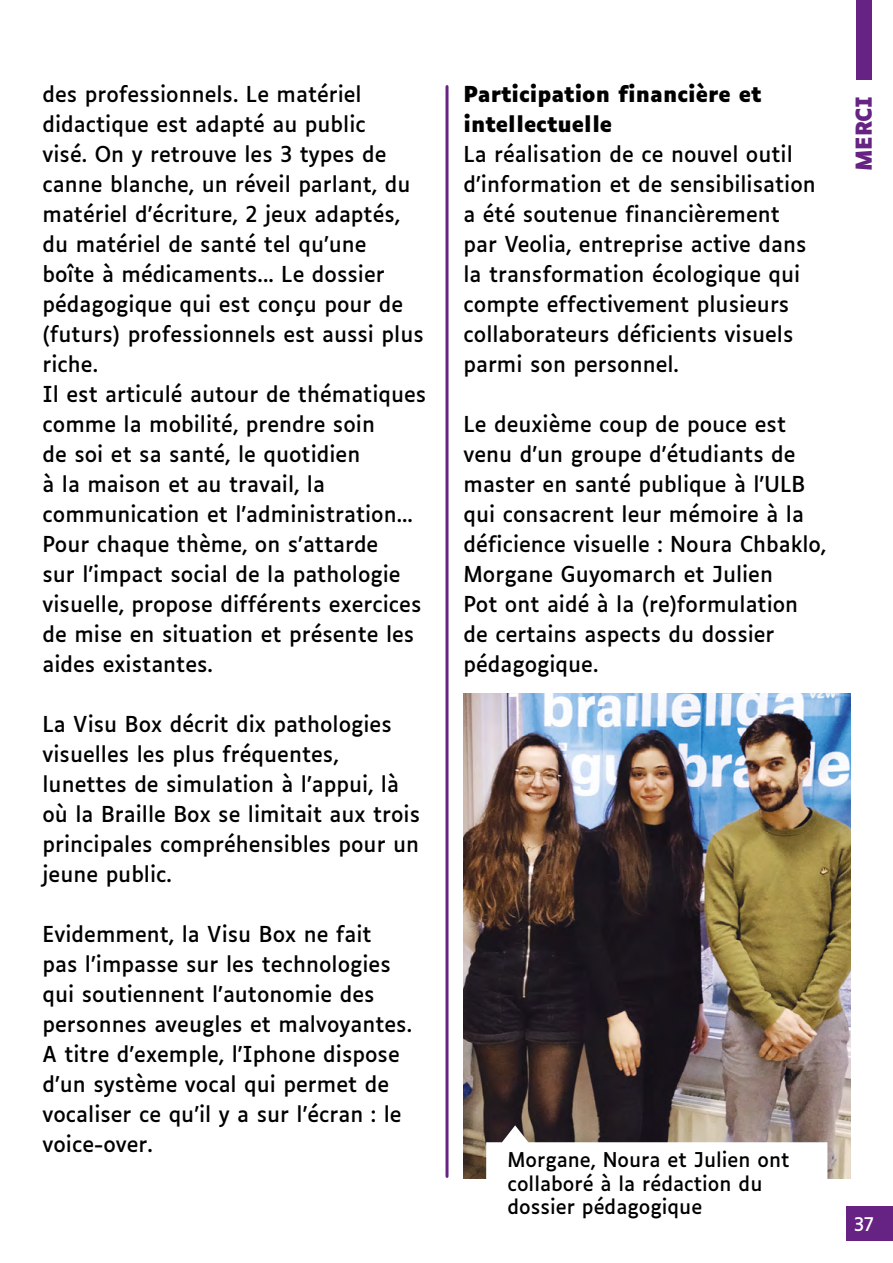
<style>
.page{position:relative;width:893px;height:1263px;background:#fff}
.page>*{position:absolute;margin:0;border:0;box-sizing:border-box;transform-origin:0 0}
.t1{font:21px/30px "Luciole";color:#000}
.t2{font:700 21px "Luciole";color:#000}
.t3{font:700 21px "Luciole";color:#662383}
.t4{font:19.5px/23.4px "Luciole";color:#000}
.t5{font:18px "Luciole";color:#fff}
</style>
<div class="page">
<hr style="left:0;top:0;width:1px;height:1263px;background:#662383">
<svg style="left:0;top:433px;width:1px;height:830px"></svg>
<hr style="left:445px;top:87px;width:3px;height:1089px;background:#662383">
<div style="left:856px;top:0;width:16px;height:80px;background:#662383"></div>
<div style="left:846px;top:1207px;width:47px;height:34px;background:#662383"></div>
<img style="left:463px;top:693px;width:387px;height:485px">
<svg style="left:486px;top:1125px;width:341px;height:54px"></svg>
<p class="t1" style="left:43px;top:77px;width:385px">des professionnels. Le matériel didactique est adapté au public<br>visé. On y retrouve les 3 types de canne blanche, un réveil parlant, du matériel d’écriture, 2 jeux adaptés, du matériel de santé tel qu’une<br>boîte à médicaments... Le dossier pédagogique qui est conçu pour de (futurs) professionnels est aussi plus riche.<br>Il est articulé autour de thématiques comme la mobilité, prendre soin<br>de soi et sa santé, le quotidien<br>à la maison et au travail, la communication et l’administration...<br>Pour chaque thème, on s’attarde<br>sur l’impact social de la pathologie</p>
<p class="t1" style="left:43px;top:587px;width:380px">visuelle, propose différents exercices</p>
<p class="t1" style="left:43px;top:617px;width:373px">de mise en situation et présente les aides existantes.</p>
<p class="t1" style="left:43px;top:707px;width:379px">La Visu Box décrit dix pathologies visuelles les plus fréquentes, lunettes de simulation à l’appui, là où la Braille Box se limitait aux trois principales compréhensibles pour un jeune public.</p>
<p class="t1" style="left:43px;top:917px;width:371px">Evidemment, la Visu Box ne fait<br>pas l’impasse sur les technologies qui soutiennent l’autonomie des personnes aveugles et malvoyantes.<br>A titre d’exemple, l’Iphone dispose d’un système vocal qui permet de vocaliser ce qu’il y a sur l’écran : le voice-over.</p>
<h3 class="t2" style="left:463px;top:82px;width:300px">Participation financière et</h3>
<p class="t2" style="left:463px;top:112px;width:150px">intellectuelle</p>
<p class="t1" style="left:463px;top:137px;width:354px">La réalisation de ce nouvel outil d’information et de sensibilisation</p>
<p class="t1" style="left:463px;top:197px;width:318px">a été soutenue financièrement</p>
<p class="t1" style="left:463px;top:227px;width:345px">par Veolia, entreprise active dans la transformation écologique qui</p>
<p class="t1" style="left:463px;top:287px;width:331px">compte effectivement plusieurs collaborateurs déficients visuels</p>
<p class="t1" style="left:463px;top:347px;width:217px">parmi son personnel.</p>
<p class="t1" style="left:463px;top:407px;width:343px">Le deuxième coup de pouce est venu d’un groupe d’étudiants de master en santé publique à l’ULB qui consacrent leur mémoire à la</p>
<p class="t1" style="left:463px;top:527px;width:364px">déficience visuelle : Noura Chbaklo,</p>
<p class="t1" style="left:463px;top:557px;width:336px">Morgane Guyomarch et Julien<br>Pot ont aidé à la (re)formulation de certains aspects du dossier pédagogique.</p>
<p class="t3" style="left:852px;top:171px;width:77px;rotate:-90deg">MERCI</p>
<p class="t4" style="left:507px;top:1147px;width:284px">Morgane, Noura et Julien ont collaboré à la rédaction du dossier pédagogique</p>
<p class="t5" style="left:854px;top:1207px;width:21px">37</p>
</div>
